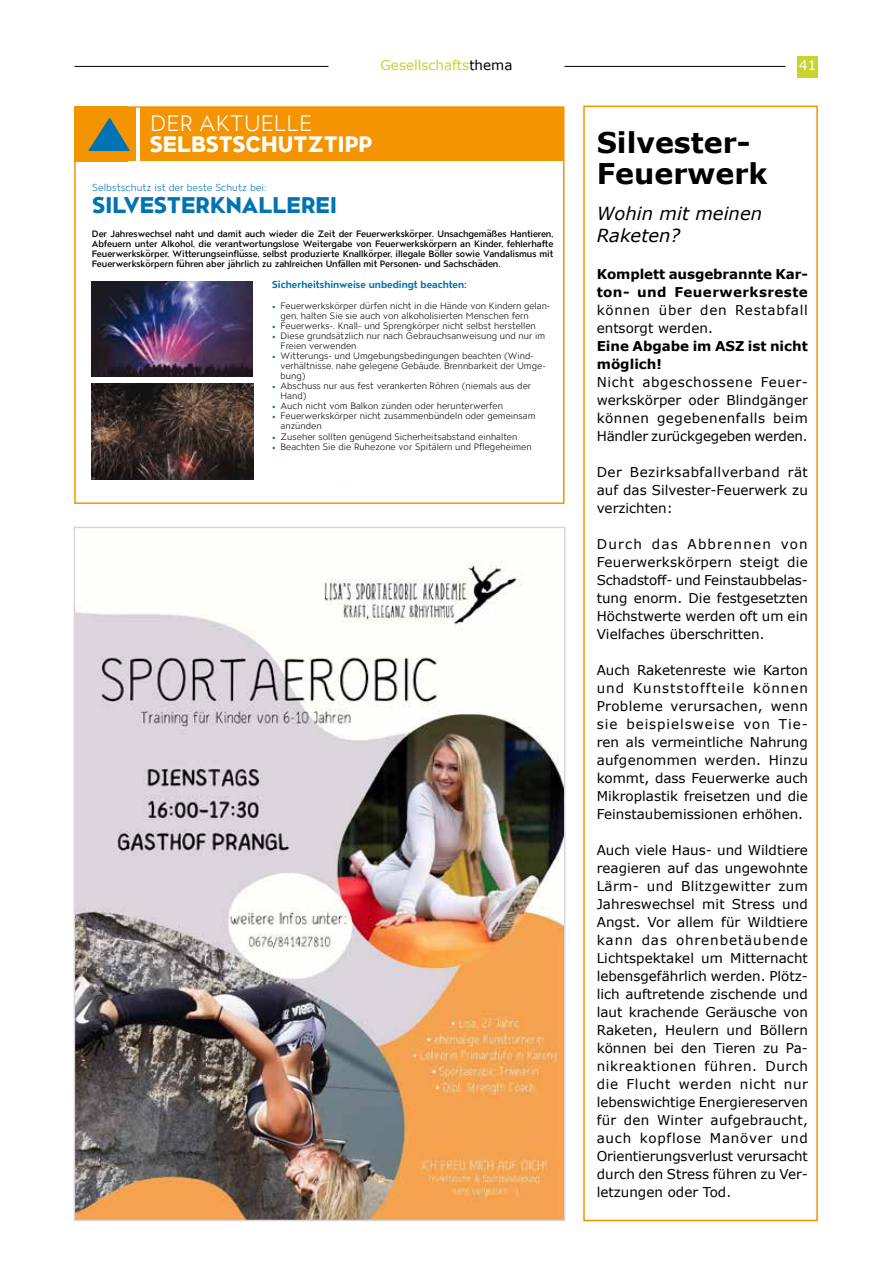
<style>
.page{position:relative;width:893px;height:1263px;background:#fff}
.page>*{position:absolute;margin:0;border:0;box-sizing:border-box;transform-origin:0 0}
.t1{font:700 28.5px/31.5px "Verdana";color:#000}
.t2{font:800 22.65px "ATC Overlook";letter-spacing:.01em;color:#0073b2}
.t3{font:800 22.35px "ATC Overlook";letter-spacing:.01em;color:#fff}
.t4{font:300 22.35px "ATC Overlook";letter-spacing:.01em;color:#fff}
.t5{font:italic 18px/22.5px "Verdana";color:#000}
.t6{font:13.5px/18px "Verdana";color:#000;text-align:justify}
.t7{font:700 13.5px/18px "Verdana";color:#000}
.t8{font:13.5px/18px "Verdana";letter-spacing:.055em;color:#000}
.t9{font:13.5px "Verdana";color:#c8d32d}
.t10{font:13.5px "Verdana";color:#fff}
.t11{font:700 10.05px "ATC Overlook";color:#0073b2}
.t12{font:300 10.05px "ATC Overlook";color:#0073b2}
.t13{font:300 9.3px/10.1px "ATC Overlook";color:#000}
.t14{font:500 9.3px/10.1px "ATC Overlook";letter-spacing:-.01em;color:#000;text-align:justify}
.s1{color:#000}
.s2{font-family:"Minion Pro";font-weight:400;color:#0073b2}
</style>
<div class="page">
<hr style="left:74px;top:66px;width:254px;height:1px;background:#000">
<hr style="left:564px;top:66px;width:222px;height:1px;background:#000">
<div style="left:797px;top:56px;width:21px;height:21px;background:#c8d32d"></div>
<div style="left:74px;top:106px;width:54px;height:56px;background:#f29400"></div>
<img style="left:77px;top:562px;width:485px;height:656px">
<div style="left:74px;top:527px;width:491px;height:694px;border:2px solid #dad5db"></div>
<div style="left:140px;top:108px;width:423px;height:53px;background:#f39400"></div>
<div style="left:82px;top:108px;width:54px;height:53px;background:#f39400"></div>
<svg style="left:88px;top:117px;width:42px;height:34px"></svg>
<img style="left:92px;top:384px;width:161px;height:95px">
<img style="left:92px;top:281px;width:161px;height:96px">
<div style="left:74px;top:106px;width:490px;height:398px;border:2px solid #f29400"></div>
<div style="left:583px;top:106px;width:235px;height:1115px;border:2px solid #f29400"></div>
<p class="t9" style="left:380px;top:56px;width:133px">Gesellschafts<span class="s1">thema</span></p>
<p class="t10" style="left:799px;top:56px;width:19px">41</p>
<h3 class="t4" style="left:150px;top:110px;width:164px">DER AKTUELLE</h3>
<h3 class="t3" style="left:150px;top:132px;width:224px">SELBSTSCHUTZTIPP</h3>
<p class="t12" style="left:92px;top:182px;width:176px">Selbstschutz ist der beste Schutz bei:</p>
<h2 class="t2" style="left:92px;top:192px;width:246px">SILVESTERKNALLEREI</h2>
<p class="t14" style="left:92px;top:229px;width:463px">Der Jahreswechsel naht und damit auch wieder die Zeit der Feuerwerkskörper. Unsachgemäßes Hantieren, Abfeuern unter Alkohol, die verantwortungslose Weitergabe von Feuerwerkskörpern an Kinder, fehlerhafte Feuerwerkskörper, Witterungseinflüsse, selbst produzierte Knallkörper, illegale Böller sowie Vandalismus mit Feuerwerkskörpern führen aber jährlich zu zahlreichen Unfällen mit Personen- und Sachschäden.</p>
<p class="t11" style="left:272px;top:279px;width:196px">Sicherheitshinweise unbedingt beachten:</p>
<p class="t13" style="left:281px;top:301px;width:271px;text-indent:-8px"><span class="s2">•</span> Feuerwerkskörper dürfen nicht in die Hände von Kindern gelan&shy;gen, halten Sie sie auch von alkoholisierten Menschen fern</p>
<p class="t13" style="left:272px;top:321px;width:265px"><span class="s2">•</span> Feuerwerks-, Knall- und Sprengkörper nicht selbst herstellen</p>
<p class="t13" style="left:281px;top:331px;width:266px;text-indent:-8px"><span class="s2">•</span> Diese grundsätzlich nur nach Gebrauchsanweisung und nur im<br>Freien verwenden</p>
<p class="t13" style="left:281px;top:351px;width:267px;text-indent:-8px"><span class="s2">•</span> Witterungs- und Umgebungsbedingungen beachten (Wind&shy;verhältnisse, nahe gelegene Gebäude, Brennbarkeit der Umge&shy;bung)</p>
<p class="t13" style="left:281px;top:381px;width:252px;text-indent:-8px"><span class="s2">•</span> Abschuss nur aus fest verankerten Röhren (niemals aus der<br>Hand)</p>
<p class="t13" style="left:272px;top:401px;width:232px"><span class="s2">•</span> Auch nicht vom Balkon zünden oder herunterwerfen</p>
<p class="t13" style="left:281px;top:412px;width:256px;text-indent:-8px"><span class="s2">•</span> Feuerwerkskörper nicht zusammenbündeln oder gemeinsam anzünden</p>
<p class="t13" style="left:272px;top:432px;width:247px"><span class="s2">•</span> Zuseher sollten genügend Sicherheitsabstand einhalten</p>
<p class="t13" style="left:272px;top:442px;width:261px"><span class="s2">•</span> Beachten Sie die Ruhezone vor Spitälern und Pflegeheimen</p>
<h1 class="t1" style="left:597px;top:126px;width:172px">Silvester-<br>Feuerwerk</h1>
<h3 class="t5" style="left:597px;top:202px;width:167px">Wohin mit meinen<br>Raketen?</h3>
<p class="t7" style="left:597px;top:265px;width:213px">Komplett ausgebrannte Kar&shy;ton- und Feuerwerksreste</p>
<p class="t8" style="left:597px;top:301px;width:213px">können über den Restabfall entsorgt werden.</p>
<p class="t7" style="left:597px;top:337px;width:213px">Eine Abgabe im ASZ ist nicht möglich!</p>
<p class="t6" style="left:597px;top:373px;width:213px">Nicht abgeschossene Feuer&shy;werkskörper oder Blindgänger können gegebenenfalls beim Händler zurückgegeben werden.</p>
<p class="t6" style="left:597px;top:463px;width:213px">Der Bezirksabfallverband rät auf das Silvester-Feuerwerk zu verzichten:</p>
<p class="t6" style="left:597px;top:535px;width:213px">Durch das Abbrennen von Feuerwerkskörpern steigt die Schadstoff- und Feinstaubbelas&shy;tung enorm. Die festgesetzten Höchstwerte werden oft um ein Vielfaches überschritten.</p>
<p class="t6" style="left:597px;top:661px;width:213px">Auch Raketenreste wie Karton und Kunststoffteile können Probleme verursachen, wenn sie beispielsweise von Tie&shy;ren als vermeintliche Nahrung aufgenommen werden. Hinzu kommt, dass Feuerwerke auch Mikroplastik freisetzen und die Feinstaubemissionen erhöhen.</p>
<p class="t6" style="left:597px;top:841px;width:213px">Auch viele Haus- und Wildtiere reagieren auf das ungewohnte Lärm- und Blitzgewitter zum Jahreswechsel mit Stress und Angst. Vor allem für Wildtiere kann das ohrenbetäubende Lichtspektakel um Mitternacht lebensgefährlich werden. Plötz&shy;lich auftretende zischende und laut krachende Geräusche von Raketen, Heulern und Böllern können bei den Tieren zu Pa&shy;nikreaktionen führen. Durch die Flucht werden nicht nur lebenswichtige Energiereserven für den Winter aufgebraucht, auch kopflose Manöver und Orientierungsverlust verursacht durch den Stress führen zu Ver&shy;letzungen oder Tod.</p>
</div>
